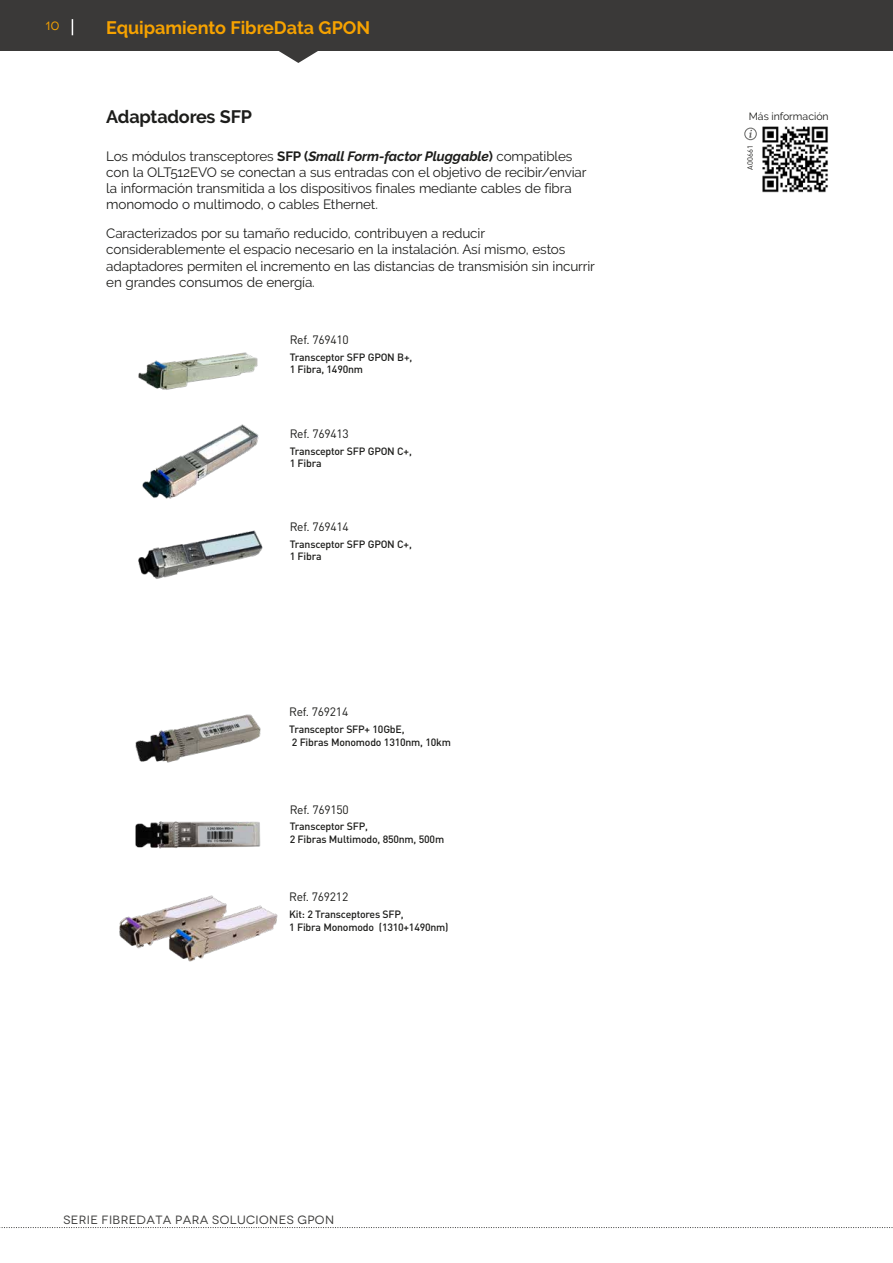
<style>
.page{position:relative;width:893px;height:1263px;background:#fff}
.page>*{position:absolute;margin:0;border:0;box-sizing:border-box;transform-origin:0 0}
.t1{font:700 18px "Raleway";color:#f6a200}
.t2{font:700 18px "Raleway";letter-spacing:-.01em;color:#1d1d1b}
.t3{font:13.5px/16.2px "Raleway";letter-spacing:-.01em;color:#1d1d1b}
.t4{font:12px "DIN Pro";letter-spacing:-.02em;color:#1d1d1b}
.t5{font:expanded 12px "Novecento";letter-spacing:.03em;color:#3d3d3c}
.t6{font:expanded 12px "Novecento";color:#f6a200}
.t7{font:500 10.5px/12.6px "DIN Pro";letter-spacing:-.02em;color:#1d1d1b}
.t8{font:10.5px "Raleway";color:#1d1d1b}
.t9{font:7.5px "DIN Pro";letter-spacing:.01em;color:#1d1d1b}
.s1{font-weight:700}
.s2{font-weight:700;font-style:italic}
</style>
<div class="page">
<div style="left:0;top:0;width:893px;height:51px;background:#3a3938"></div>
<svg style="left:279px;top:51px;width:39px;height:12px"></svg>
<svg style="left:72px;top:19px;width:1px;height:16px"></svg>
<svg style="left:0;top:1227px;width:893px;height:1px"></svg>
<img style="left:138px;top:352px;width:120px;height:38px">
<img style="left:119px;top:895px;width:159px;height:67px">
<img style="left:142px;top:424px;width:117px;height:75px">
<img style="left:135px;top:714px;width:126px;height:135px">
<img style="left:138px;top:530px;width:125px;height:49px">
<img style="left:762px;top:126px;width:66px;height:67px">
<svg style="left:744px;top:128px;width:13px;height:12px"></svg>
<p class="t6" style="left:45px;top:19px;width:15px">10</p>
<h1 class="t1" style="left:106px;top:18px;width:265px">Equipamiento FibreData GPON</h1>
<h1 class="t2" style="left:106px;top:107px;width:147px">Adaptadores SFP</h1>
<p class="t3" style="left:106px;top:148px;width:482px">Los módulos transceptores <span class="s1">SFP (</span><span class="s2">Small Form-factor Pluggable</span><span class="s1">)</span> compatibles con la OLT512EVO se conectan a sus entradas con el objetivo de recibir/enviar la información transmitida a los dispositivos finales mediante cables de fibra monomodo o multimodo, o cables Ethernet.</p>
<p class="t3" style="left:106px;top:225px;width:490px">Caracterizados por su tamaño reducido, contribuyen a reducir considerablemente el espacio necesario en la instalación. Así mismo, estos adaptadores permiten el incremento en las distancias de transmisión sin incurrir en grandes consumos de energía.</p>
<p class="t4" style="left:290px;top:332px;width:61px">Ref. 769410</p>
<p class="t7" style="left:290px;top:350px;width:124px">Transceptor SFP GPON B+,<br>1 Fibra, 1490nm</p>
<p class="t4" style="left:290px;top:426px;width:61px">Ref. 769413</p>
<p class="t7" style="left:290px;top:444px;width:124px">Transceptor SFP GPON C+,<br>1 Fibra</p>
<p class="t4" style="left:290px;top:519px;width:61px">Ref. 769414</p>
<p class="t7" style="left:290px;top:537px;width:124px">Transceptor SFP GPON C+,<br>1 Fibra</p>
<p class="t4" style="left:289px;top:704px;width:61px">Ref. 769214</p>
<p class="t7" style="left:289px;top:723px;width:163px">Transceptor SFP+ 10GbE,<br>2 Fibras Monomodo 1310nm, 10km</p>
<p class="t4" style="left:290px;top:802px;width:61px">Ref. 769150</p>
<p class="t7" style="left:290px;top:820px;width:156px">Transceptor SFP,<br>2 Fibras Multimodo, 850nm, 500m</p>
<p class="t4" style="left:289px;top:889px;width:61px">Ref. 769212</p>
<p class="t7" style="left:289px;top:907px;width:161px">Kit: 2 Transceptores SFP,<br>1 Fibra Monomodo (1310+1490nm)</p>
<p class="t5" style="left:63px;top:1212px;width:272px">SERIE FIBREDATA PARA SOLUCIONES GPON</p>
<p class="t8" style="left:749px;top:110px;width:81px">Más información</p>
<p class="t9" style="left:745px;top:170px;width:26px;rotate:-90deg">A00661</p>
</div>
